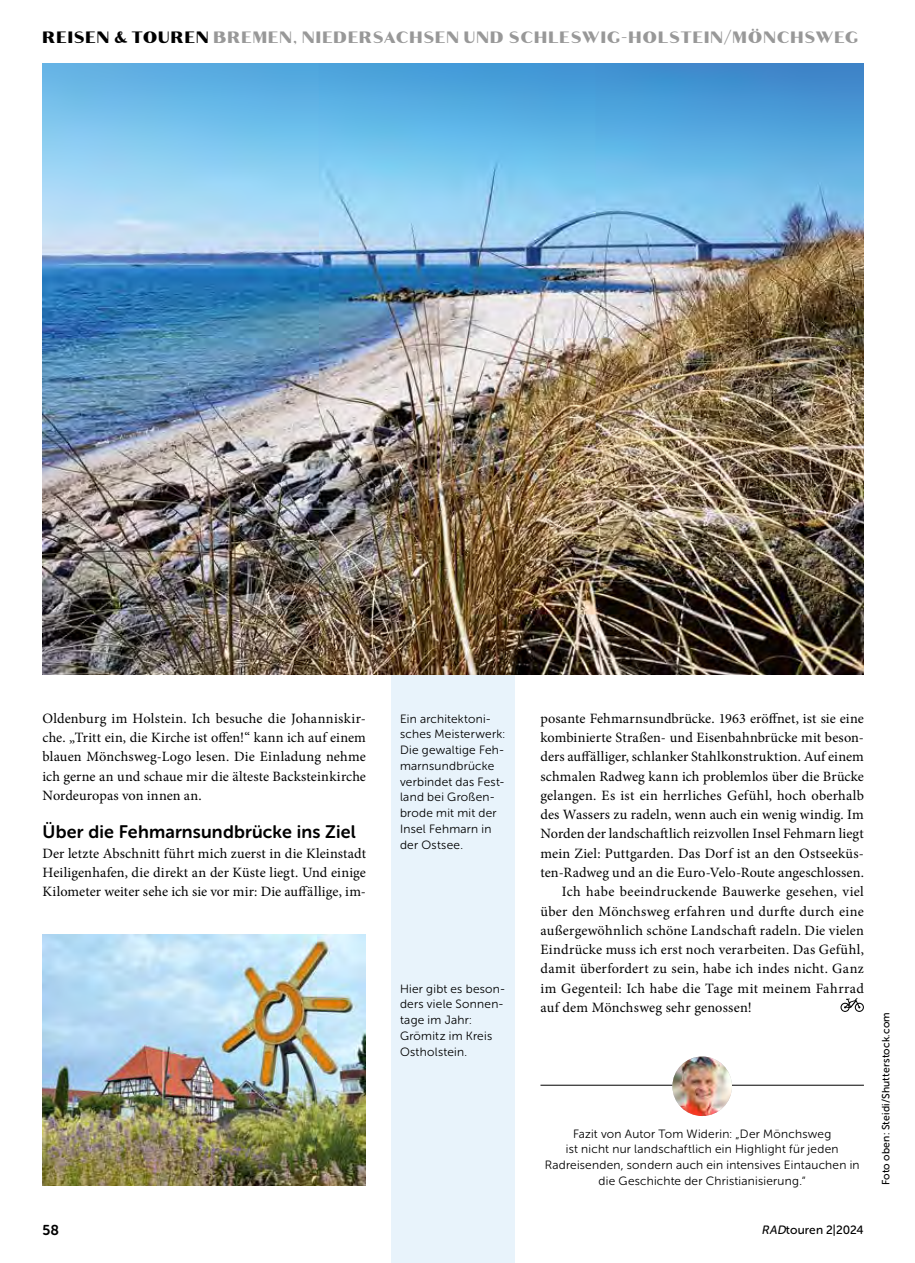
<style>
.page{position:relative;width:915px;height:1263px;background:#fff}
.page>*{position:absolute;margin:0;border:0;box-sizing:border-box;transform-origin:0 0}
.t1{font:18px "Museo Sans Rounded 700";letter-spacing:.01em;color:#000}
.t2{font:16.5px "Croco";letter-spacing:.035em;color:#989898}
.t3{font:14.25px/19.4px "Minion Pro";letter-spacing:.01em;color:#000;text-align:justify}
.t4{font:14.25px "Museo Sans Rounded 700";color:#000}
.t5{font:12px/15.8px "Museo Sans Rounded 300";letter-spacing:.02em;color:#000}
.t6{font:12px "Museo Sans Rounded 500";letter-spacing:.005em;color:#000}
.t7{font:10.5px "Museo Sans Rounded 500";letter-spacing:.02em;color:#000}
.s1{color:#000}
.s2{font-style:italic}
</style>
<div class="page">
<hr style="left:914px;top:0;width:1px;height:1263px;background:#e8f3fb">
<div style="left:391px;top:502px;width:123px;height:761px;background:#e8f3fb"></div>
<svg style="left:840px;top:998px;width:23px;height:14px"></svg>
<hr style="left:540px;top:1085px;width:323px;height:1px;background:#000">
<img style="left:672px;top:1056px;width:59px;height:60px;border-radius:30px">
<img style="left:43px;top:64px;width:820px;height:610px">
<img style="left:43px;top:935px;width:323px;height:250px">
<p class="t2" style="left:43px;top:28px;width:817px"><span class="s1">REISEN &amp; TOUREN</span> BREMEN, NIEDERSACHSEN UND SCHLESWIG-HOLSTEIN/MÖNCHSWEG</p>
<p class="t3" style="left:43px;top:709px;width:325px">Oldenburg im Holstein. Ich besuche die Johanniskir&shy;che. „Tritt ein, die Kirche ist offen!“ kann ich auf einem blauen Mönchsweg-Logo lesen. Die Einladung nehme ich gerne an und schaue mir die älteste Backsteinkirche Nordeuropas von innen an.</p>
<p class="t1" style="left:43px;top:822px;width:314px">Über die Fehmarnsundbrücke ins Ziel</p>
<p class="t3" style="left:43px;top:843px;width:325px">Der letzte Abschnitt führt mich zuerst in die Kleinstadt Heiligenhafen, die direkt an der Küste liegt. Und einige Kilometer weiter sehe ich sie vor mir: Die auffällige, im-</p>
<p class="t5" style="left:400px;top:711px;width:107px">Ein architektoni&shy;sches Meisterwerk:<br>Die gewaltige Feh&shy;marnsundbrücke verbindet das Fest&shy;land bei Großen&shy;brode mit mit der<br>Insel Fehmarn in der Ostsee.</p>
<p class="t5" style="left:400px;top:981px;width:107px">Hier gibt es beson&shy;ders viele Sonnen&shy;tage im Jahr:<br>Grömitz im Kreis<br>Ostholstein.</p>
<p class="t3" style="left:540px;top:709px;width:325px">posante Fehmarnsundbrücke. 1963 eröffnet, ist sie eine</p>
<p class="t3" style="left:540px;top:728px;width:325px">kombinierte Straßen- und Eisenbahnbrücke mit beson-</p>
<p class="t3" style="left:540px;top:747px;width:325px">ders auffälliger, schlanker Stahlkonstruktion. Auf einem</p>
<p class="t3" style="left:540px;top:766px;width:325px">schmalen Radweg kann ich problemlos über die Brücke</p>
<p class="t3" style="left:540px;top:786px;width:325px">gelangen. Es ist ein herrliches Gefühl, hoch oberhalb</p>
<p class="t3" style="left:540px;top:805px;width:325px">des Wassers zu radeln, wenn auch ein wenig windig. Im</p>
<p class="t3" style="left:540px;top:824px;width:325px">Norden der landschaftlich reizvollen Insel Fehmarn liegt</p>
<p class="t3" style="left:540px;top:843px;width:325px">mein Ziel: Puttgarden. Das Dorf ist an den Ostseeküs-</p>
<p class="t3" style="left:540px;top:863px;width:325px">ten-Radweg und an die Euro-Velo-Route angeschlossen.</p>
<p class="t3" style="left:561px;top:882px;width:303px">Ich habe beeindruckende Bauwerke gesehen, viel</p>
<p class="t3" style="left:540px;top:901px;width:325px">über den Mönchsweg erfahren und durfte durch eine</p>
<p class="t3" style="left:540px;top:921px;width:325px">außergewöhnlich schöne Landschaft radeln. Die vielen</p>
<p class="t3" style="left:540px;top:940px;width:325px">Eindrücke muss ich erst noch verarbeiten. Das Gefühl,</p>
<p class="t3" style="left:540px;top:959px;width:325px">damit überfordert zu sein, habe ich indes nicht. Ganz</p>
<p class="t3" style="left:540px;top:978px;width:325px">im Gegenteil: Ich habe die Tage mit meinem Fahrrad</p>
<p class="t3" style="left:540px;top:998px;width:213px">auf dem Mönchsweg sehr genossen!</p>
<p class="t5" style="left:544px;top:1126px;width:316px;text-align:center">Fazit von Autor Tom Widerin: „Der Mönchsweg<br>ist nicht nur landschaftlich ein Highlight für jeden Radreisenden, sondern auch ein intensives Eintauchen in die Geschichte der Christianisierung.“</p>
<p class="t4" style="left:43px;top:1222px;width:18px">58</p>
<p class="t6" style="left:761px;top:1223px;width:104px"><span class="s2">RAD</span>touren 2|2024</p>
<p class="t7" style="left:879px;top:1185px;width:175px;rotate:-90deg">Foto oben: Steidi/Shutterstock.com</p>
</div>
